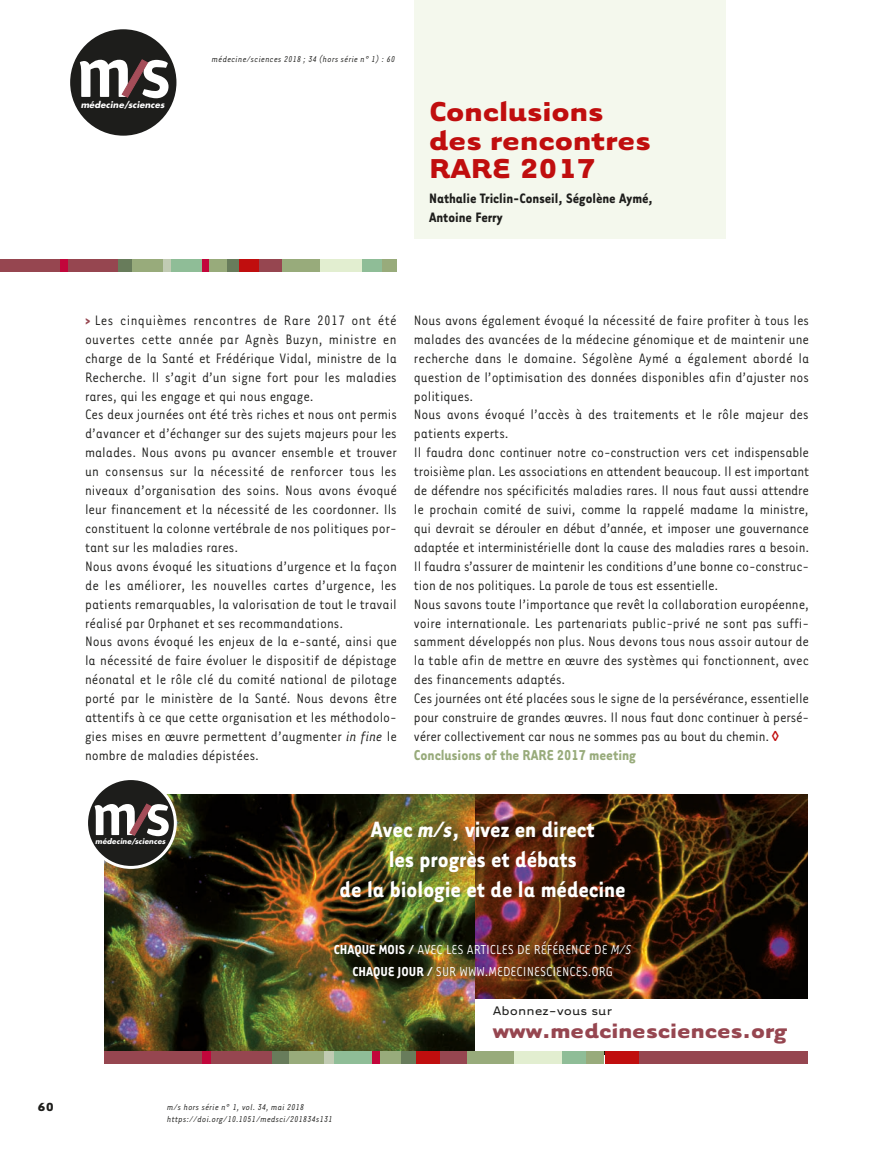
<style>
.page{position:relative;width:893px;height:1149px;background:#fff}
.page>*{position:absolute;margin:0;border:0;box-sizing:border-box;transform-origin:0 0}
.t1{font:700 31.5px/28.2px "Tarzana Wide";color:#c00e0e}
.t2{font:700 25.5px/30px "Tarzana Narrow";color:#fff;text-align:center}
.t3{font:700 24px "Tarzana Wide";color:#964650}
.t4{font:700 16.5px "Tarzana Narrow";color:#98ab7b}
.t5{font:15.75px/18.9px "Tarzana Narrow";color:#1d1d1b}
.t6{font:700 15.75px/18.9px "Tarzana Narrow";color:#1d1d1b}
.t7{font:15px/22.2px "Tarzana Narrow";color:#fff;text-align:center}
.t8{font:14.25px "Tarzana Wide";color:#1d1d1b}
.t9{font:700 13.5px "Tarzana Wide";color:#1d1d1b}
.t10{font:italic 9.75px/11.7px "Tarzana Narrow";letter-spacing:.025em;color:#1d1d1b}
.t11{font:italic 700 8.55px "Futura";letter-spacing:.01em;color:#fff}
.t12{font:italic 700 7.2px "Futura";letter-spacing:.01em;color:#fff}
.s1{font-weight:700;color:#964650}
.s2{font-style:italic}
.s3{font-weight:700}
</style>
<div class="page">
<img style="left:104px;top:794px;width:372px;height:256px">
<img style="left:476px;top:794px;width:331px;height:260px">
<div style="left:414px;top:0;width:312px;height:238px;background:#f4f8ed"></div>
<div style="left:0;top:259px;width:119px;height:13px;background:#964650"></div>
<div style="left:119px;top:259px;width:17px;height:13px;background:#687c5b"></div>
<div style="left:225px;top:259px;width:15px;height:13px;background:#687c5b"></div>
<div style="left:133px;top:259px;width:31px;height:13px;background:#98ab7b"></div>
<div style="left:168px;top:259px;width:34px;height:13px;background:#8fbd97"></div>
<div style="left:362px;top:259px;width:21px;height:13px;background:#8fbd97"></div>
<div style="left:207px;top:259px;width:19px;height:13px;background:#98ab7b"></div>
<div style="left:382px;top:259px;width:14px;height:13px;background:#98ab7b"></div>
<div style="left:280px;top:259px;width:41px;height:13px;background:#98ab7b"></div>
<div style="left:321px;top:259px;width:41px;height:13px;background:#e2eed0"></div>
<div style="left:163px;top:259px;width:8px;height:13px;background:#c1cbb3"></div>
<div style="left:60px;top:259px;width:8px;height:13px;background:#c2063b"></div>
<div style="left:202px;top:259px;width:7px;height:13px;background:#c2063b"></div>
<div style="left:240px;top:259px;width:28px;height:13px;background:#c00e0e"></div>
<div style="left:259px;top:259px;width:22px;height:13px;background:#964650"></div>
<div style="left:70px;top:29px;width:106px;height:107px;background:#1d1d1b;border-radius:50%"></div>
<svg style="left:80px;top:60px;width:89px;height:38px"></svg>
<div style="left:104px;top:1050px;width:169px;height:13px;background:#964650"></div>
<div style="left:399px;top:1050px;width:17px;height:13px;background:#687c5b"></div>
<div style="left:202px;top:1050px;width:9px;height:13px;background:#c2063b"></div>
<div style="left:272px;top:1050px;width:27px;height:13px;background:#687c5b"></div>
<div style="left:289px;top:1050px;width:37px;height:13px;background:#98ab7b"></div>
<div style="left:325px;top:1050px;width:10px;height:13px;background:#c1cbb3"></div>
<div style="left:335px;top:1050px;width:37px;height:13px;background:#8fbd97"></div>
<div style="left:377px;top:1050px;width:24px;height:13px;background:#98ab7b"></div>
<div style="left:372px;top:1050px;width:7px;height:13px;background:#c2063b"></div>
<div style="left:416px;top:1050px;width:34px;height:13px;background:#c00e0e"></div>
<div style="left:465px;top:1050px;width:49px;height:13px;background:#98ab7b"></div>
<div style="left:440px;top:1050px;width:26px;height:13px;background:#964650"></div>
<div style="left:514px;top:1050px;width:48px;height:13px;background:#e2eed0"></div>
<div style="left:562px;top:1050px;width:26px;height:13px;background:#8fbd97"></div>
<div style="left:586px;top:1050px;width:18px;height:13px;background:#98ab7b"></div>
<div style="left:605px;top:1050px;width:34px;height:13px;background:#c00e0e"></div>
<div style="left:639px;top:1050px;width:169px;height:13px;background:#964650"></div>
<div style="left:476px;top:999px;width:332px;height:51px;background:#fff"></div>
<svg style="left:85px;top:776px;width:92px;height:92px;fill:#1d1d1b"></svg>
<svg style="left:95px;top:803px;width:74px;height:32px"></svg>
<p class="t11" style="left:81px;top:99px;width:85px">médecine/sciences</p>
<p class="t10" style="left:212px;top:53px;width:185px">médecine/sciences 2018 ; 34 (hors série n° 1) : 60</p>
<h1 class="t1" style="left:429px;top:96px;width:223px">Conclusions des rencontres<br>RARE 2017</h1>
<p class="t6" style="left:429px;top:188px;width:225px">Nathalie Triclin-Conseil, Ségolène Aymé,<br>Antoine Ferry</p>
<p class="t5" style="left:85px;top:310px;width:313px"><span class="s1">&gt;</span> Les cinquièmes rencontres de Rare 2017 ont été ouvertes cette année par Agnès Buzyn, ministre en charge de la Santé et Frédérique Vidal, ministre de la Recherche. Il s’agit d’un signe fort pour les maladies rares, qui les engage et qui nous engage.<br>Ces deux journées ont été très riches et nous ont permis d’avancer et d’échanger sur des sujets majeurs pour les malades. Nous avons pu avancer ensemble et trouver un consensus sur la nécessité de renforcer tous les niveaux d’organisation des soins. Nous avons évoqué leur financement et la nécessité de les coordonner. Ils constituent la colonne vertébrale de nos politiques por&shy;tant sur les maladies rares.<br>Nous avons évoqué les situations d’urgence et la façon de les améliorer, les nouvelles cartes d’urgence, les patients remarquables, la valorisation de tout le travail réalisé par Orphanet et ses recommandations.<br>Nous avons évoqué les enjeux de la e-santé, ainsi que la nécessité de faire évoluer le dispositif de dépistage néonatal et le rôle clé du comité national de pilotage porté par le ministère de la Santé. Nous devons être attentifs à ce que cette organisation et les méthodolo&shy;gies mises en œuvre permettent d’augmenter <span class="s2">in fine</span> le nombre de maladies dépistées.</p>
<p class="t5" style="left:414px;top:310px;width:397px">Nous avons également évoqué la nécessité de faire profiter à tous les malades des avancées de la médecine génomique et de maintenir une recherche dans le domaine. Ségolène Aymé a également abordé la question de l’optimisation des données disponibles afin d’ajuster nos politiques.<br>Nous avons évoqué l’accès à des traitements et le rôle majeur des patients experts.<br>Il faudra donc continuer notre co-construction vers cet indispensable troisième plan. Les associations en attendent beaucoup. Il est important de défendre nos spécificités maladies rares. Il nous faut aussi attendre le prochain comité de suivi, comme la rappelé madame la ministre, qui devrait se dérouler en début d’année, et imposer une gouvernance adaptée et interministérielle dont la cause des maladies rares a besoin.<br>Il faudra s’assurer de maintenir les conditions d’une bonne co-construc&shy;tion de nos politiques. La parole de tous est essentielle.<br>Nous savons toute l’importance que revêt la collaboration européenne, voire internationale. Les partenariats public-privé ne sont pas suffi&shy;samment développés non plus. Nous devons tous nous assoir autour de la table afin de mettre en œuvre des systèmes qui fonctionnent, avec des financements adaptés.<br>Ces journées ont été placées sous le signe de la persévérance, essentielle pour construire de grandes œuvres. Il nous faut donc continuer à persé&shy;vérer collectivement car nous ne sommes pas au bout du chemin.</p>
<p class="t4" style="left:414px;top:744px;width:224px">Conclusions of the RARE 2017 meeting</p>
<p class="t12" style="left:95px;top:836px;width:72px">médecine/sciences</p>
<h2 class="t2" style="left:340px;top:813px;width:288px">Avec <span class="s2">m/s</span>, vivez en direct<br>les progrès et débats<br>de la biologie et de la médecine</h2>
<p class="t7" style="left:334px;top:937px;width:299px"><span class="s3">CHAQUE MOIS /</span> AVEC LES ARTICLES DE RÉFÉRENCE DE <span class="s2">M/S<br></span><span class="s3">CHAQUE JOUR /</span> SUR WWW.MEDECINESCIENCES.ORG</p>
<p class="t8" style="left:493px;top:1001px;width:121px">Abonnez-vous sur</p>
<h3 class="t3" style="left:493px;top:1014px;width:296px">www.medcinesciences.org</h3>
<p class="t9" style="left:38px;top:1097px;width:18px">60</p>
<p class="t10" style="left:167px;top:1100px;width:167px">m/s hors série n° 1, vol. 34, mai 2018 https://doi.org/10.1051/medsci/201834s131</p>
</div>
